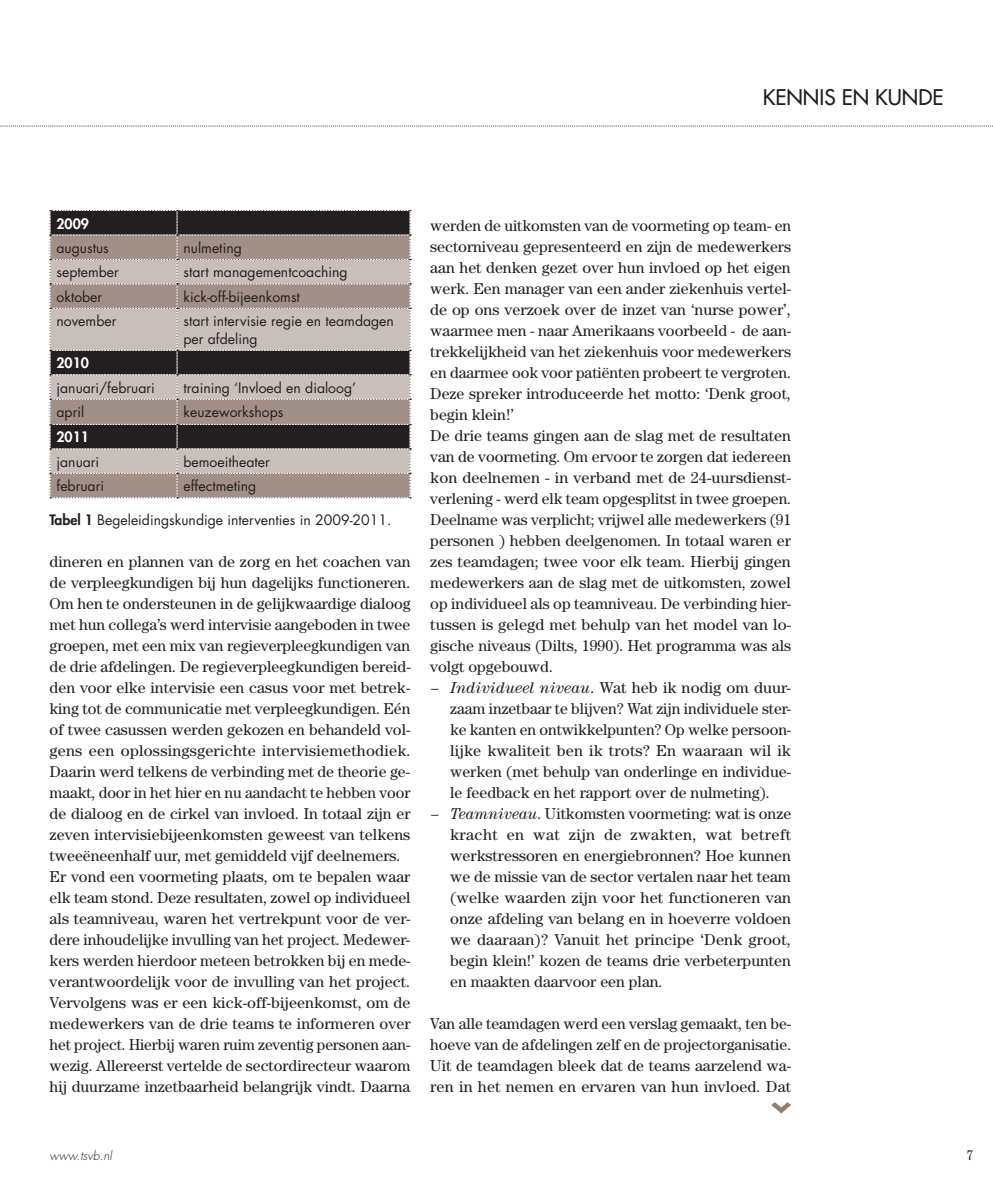
<style>
.page{position:relative;width:993px;height:1191px;background:#fff}
.page>*{position:absolute;margin:0;border:0;box-sizing:border-box;transform-origin:0 0}
.t1{font:500 21px "Futura Std";color:#231f20}
.t2{font:15.75px/21px "Century Std";color:#231f20}
.t3{font:15.75px "Century Std";letter-spacing:.025em;color:#231f20}
.t4{font:14px/24.5px "Futura Std";color:#231f20}
.t5{font:condensed 14px "Century Std";color:#231f20}
.t6{font:italic 300 12.25px "Futura Std";color:#231f20}
.s1{font-weight:800;color:#fff}
.s2{font-weight:800}
.s3{font-style:italic}
</style>
<div class="page">
<svg style="left:0;top:126px;width:991px;height:1px"></svg>
<svg style="left:771px;top:1102px;width:19px;height:11px"></svg>
<svg style="left:50px;top:210px;width:361px;height:288px;background:#938985"></svg>
<p class="t1" style="left:762px;top:85px;width:182px">KENNIS EN KUNDE</p>
<p class="t4" style="left:56px;top:212px;width:54px"><span class="s1">2009 </span>augustus</p>
<p class="t4" style="left:183px;top:237px;width:60px">nulmeting</p>
<p class="t4" style="left:56px;top:261px;width:64px">september</p>
<p class="t4" style="left:183px;top:261px;width:165px">start managementcoaching</p>
<p class="t4" style="left:56px;top:286px;width:47px">oktober</p>
<p class="t4" style="left:183px;top:286px;width:118px">kick-off-bijeenkomst</p>
<p class="t4" style="left:56px;top:310px;width:61px">november</p>
<p class="t4" style="left:183px;top:314px;width:212px;line-height:17.5px">start intervisie regie en teamdagen per afdeling</p>
<p class="t4" style="left:56px;top:352px;width:100px"><span class="s1">2010 </span>januari/februari</p>
<p class="t4" style="left:183px;top:377px;width:174px">training ‘Invloed en dialoog’</p>
<p class="t4" style="left:56px;top:401px;width:29px">april</p>
<p class="t4" style="left:183px;top:401px;width:101px">keuzeworkshops</p>
<p class="t4" style="left:56px;top:426px;width:44px"><span class="s1">2011 </span>januari</p>
<p class="t4" style="left:183px;top:451px;width:88px">bemoeitheater</p>
<p class="t4" style="left:56px;top:475px;width:49px">februari</p>
<p class="t4" style="left:183px;top:475px;width:74px">effectmeting</p>
<p class="t4" style="left:50px;top:509px;width:343px"><span class="s2">Tabel 1</span> Begeleidingskundige interventies in 2009-2011.</p>
<p class="t2" style="left:50px;top:553px;width:362px">dineren en plannen van de zorg en het coachen van de verpleegkundigen bij hun dagelijks functioneren.<br>Om hen te ondersteunen in de gelijkwaardige dialoog met hun collega’s werd intervisie aangeboden in twee groepen, met een mix van regieverpleegkundigen van de drie afdelingen. De regieverpleegkundigen bereid&shy;den voor elke intervisie een casus voor met betrek&shy;king tot de communicatie met verpleegkundigen. Eén of twee casussen werden gekozen en behandeld vol&shy;gens een oplossingsgerichte intervisiemethodiek.<br>Daarin werd telkens de verbinding met de theorie ge&shy;maakt, door in het hier en nu aandacht te hebben voor de dialoog en de cirkel van invloed. In totaal zijn er zeven intervisiebijeenkomsten geweest van telkens tweeëneenhalf uur, met gemiddeld vijf deelnemers.<br>Er vond een voormeting plaats, om te bepalen waar elk team stond. Deze resultaten, zowel op individueel als teamniveau, waren het vertrekpunt voor de ver&shy;dere inhoudelijke invulling van het project. Medewer&shy;kers werden hierdoor meteen betrokken bij en mede&shy;verantwoordelijk voor de invulling van het project.<br>Vervolgens was er een kick-off-bijeenkomst, om de medewerkers van de drie teams te informeren over het project. Hierbij waren ruim zeventig personen aan&shy;wezig. Allereerst vertelde de sectordirecteur waarom hij duurzame inzetbaarheid belangrijk vindt. Daarna</p>
<p class="t2" style="left:430px;top:217px;width:362px">werden de uitkomsten van de voormeting op team- en</p>
<p class="t2" style="left:430px;top:238px;width:362px">sectorniveau gepresenteerd en zijn de medewerkers</p>
<p class="t2" style="left:430px;top:259px;width:362px">aan het denken gezet over hun invloed op het eigen</p>
<p class="t2" style="left:430px;top:280px;width:362px">werk. Een manager van een ander ziekenhuis vertel-</p>
<p class="t2" style="left:430px;top:301px;width:362px">de op ons verzoek over de inzet van ‘nurse power’,</p>
<p class="t2" style="left:430px;top:322px;width:362px">waarmee men - naar Amerikaans voorbeeld - de aan-</p>
<p class="t2" style="left:430px;top:343px;width:362px">trekkelijkheid van het ziekenhuis voor medewerkers</p>
<p class="t2" style="left:430px;top:364px;width:362px">en daarmee ook voor patiënten probeert te vergroten.</p>
<p class="t2" style="left:430px;top:385px;width:362px">Deze spreker introduceerde het motto: ‘Denk groot,</p>
<p class="t2" style="left:430px;top:406px;width:85px">begin klein!’</p>
<p class="t2" style="left:430px;top:427px;width:362px">De drie teams gingen aan de slag met de resultaten</p>
<p class="t2" style="left:430px;top:448px;width:362px">van de voormeting. Om ervoor te zorgen dat iedereen</p>
<p class="t2" style="left:430px;top:469px;width:362px">kon deelnemen - in verband met de 24-uursdienst-</p>
<p class="t2" style="left:430px;top:490px;width:362px">verlening - werd elk team opgesplitst in twee groepen.</p>
<p class="t2" style="left:430px;top:511px;width:362px">Deelname was verplicht; vrijwel alle medewerkers (91</p>
<p class="t2" style="left:430px;top:532px;width:362px">personen ) hebben deelgenomen. In totaal waren er</p>
<p class="t2" style="left:430px;top:553px;width:362px">zes teamdagen; twee voor elk team. Hierbij gingen</p>
<p class="t2" style="left:430px;top:574px;width:362px">medewerkers aan de slag met de uitkomsten, zowel</p>
<p class="t2" style="left:430px;top:595px;width:362px">op individueel als op teamniveau. De verbinding hier-</p>
<p class="t2" style="left:430px;top:616px;width:362px">tussen is gelegd met behulp van het model van lo-</p>
<p class="t2" style="left:430px;top:637px;width:362px">gische niveaus (Dilts, 1990). Het programma was als</p>
<p class="t2" style="left:430px;top:658px;width:124px">volgt opgebouwd.</p>
<p class="t2" style="left:430px;top:679px;width:362px">− <span class="s3">Individueel niveau</span>. Wat heb ik nodig om duur-</p>
<p class="t2" style="left:450px;top:700px;width:342px">zaam inzetbaar te blijven? Wat zijn individuele ster-</p>
<p class="t2" style="left:450px;top:721px;width:342px">ke kanten en ontwikkelpunten? Op welke persoon-</p>
<p class="t2" style="left:450px;top:742px;width:342px">lijke kwaliteit ben ik trots? En waaraan wil ik</p>
<p class="t2" style="left:450px;top:763px;width:342px">werken (met behulp van onderlinge en individue-</p>
<p class="t2" style="left:450px;top:784px;width:321px">le feedback en het rapport over de nulmeting).</p>
<p class="t2" style="left:430px;top:805px;width:362px">− <span class="s3">Teamniveau</span>. Uitkomsten voormeting: wat is onze</p>
<p class="t3" style="left:450px;top:829px;width:342px">kracht en wat zijn de zwakten, wat betreft</p>
<p class="t2" style="left:450px;top:847px;width:342px">werkstressoren en energiebronnen? Hoe kunnen</p>
<p class="t2" style="left:450px;top:868px;width:342px">we de missie van de sector vertalen naar het team</p>
<p class="t2" style="left:450px;top:889px;width:342px">(welke waarden zijn voor het functioneren van</p>
<p class="t2" style="left:450px;top:910px;width:342px">onze afdeling van belang en in hoeverre voldoen</p>
<p class="t2" style="left:450px;top:931px;width:342px">we daaraan)? Vanuit het principe ‘Denk groot,</p>
<p class="t2" style="left:450px;top:952px;width:342px">begin klein!’ kozen de teams drie verbeterpunten</p>
<p class="t2" style="left:450px;top:973px;width:214px">en maakten daarvoor een plan.</p>
<p class="t2" style="left:430px;top:1015px;width:362px;text-align:justify">Van alle teamdagen werd een verslag gemaakt, ten be&shy;hoeve van de afdelingen zelf en de projectorganisatie.<br>Uit de teamdagen bleek dat de teams aarzelend wa&shy;ren in het nemen en ervaren van hun invloed. Dat</p>
<p class="t6" style="left:50px;top:1150px;width:64px">www.tsvb.nl</p>
<p class="t5" style="left:966px;top:1147px;width:8px">7</p>
</div>
